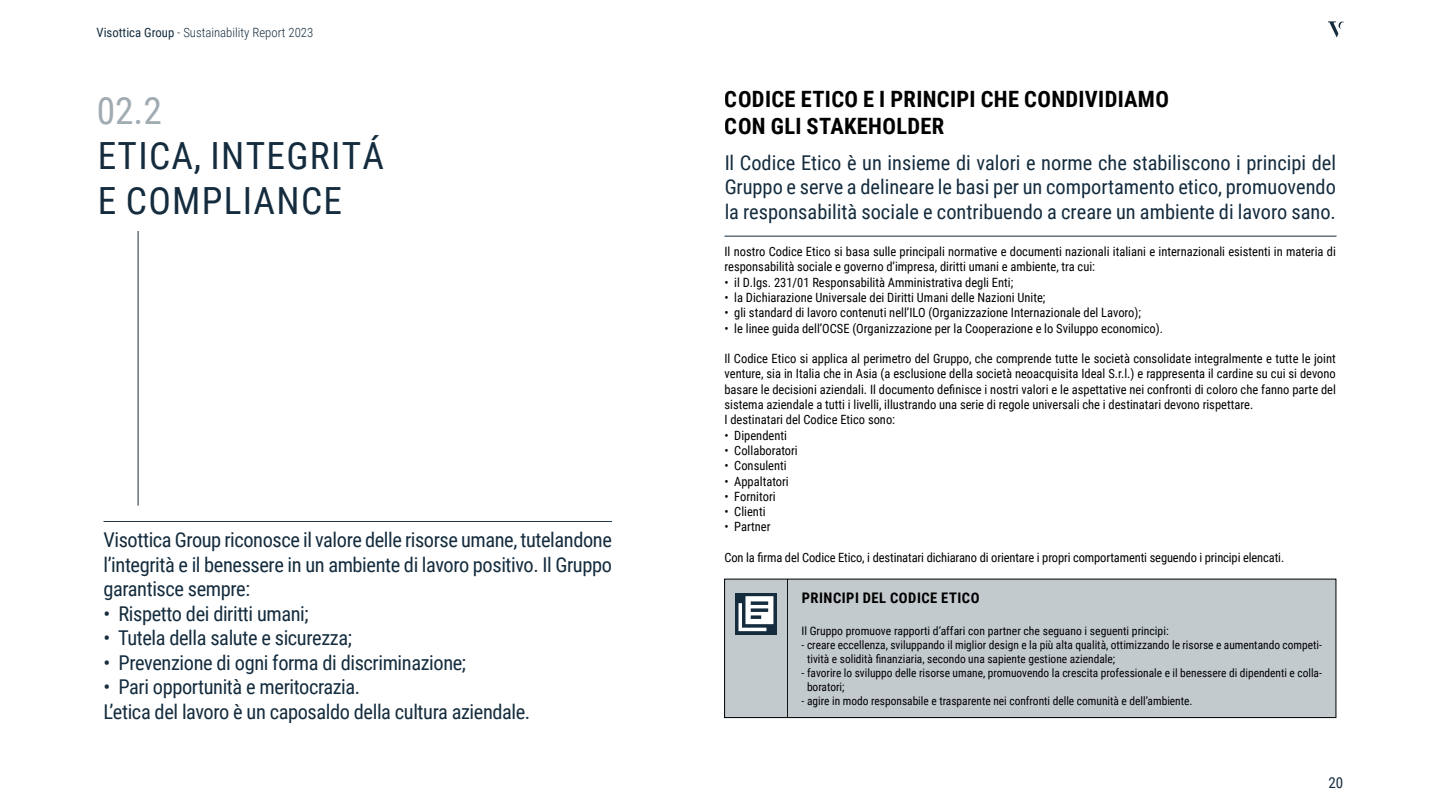
<style>
.page{position:relative;width:1440px;height:810px;background:#fff}
.page>*{position:absolute;margin:0;border:0;box-sizing:border-box;transform-origin:0 0}
.t1{font:37.5px/45px "Roboto Condensed";letter-spacing:.035em;color:#142c3e}
.t2{font:37.5px "Roboto Condensed";color:#a1abb2}
.t3{font:700 22.5px/27px "Roboto Condensed";letter-spacing:.015em;color:#000}
.t4{font:20.4px/24.5px "Roboto Condensed";letter-spacing:-.02em;color:#142c3e;text-align:justify}
.t5{font:15px "Roboto Condensed";color:#142c3e}
.t6{font:700 14.55px "Roboto Condensed";letter-spacing:.035em;color:#000}
.t7{font:12.75px/15.3px "Roboto Condensed";color:#000}
.t8{font:300 12.75px "Roboto Condensed";color:#142c3e}
.t9{font:11.62px/14px "Roboto Condensed";color:#000}
.s1{font-weight:400}
</style>
<div class="page">
<svg style="left:1328px;top:21px;width:16px;height:17px"></svg>
<hr style="left:138px;top:231px;width:1px;height:275px;background:#142c3e">
<hr style="left:104px;top:521px;width:508px;height:1px;background:#142c3e">
<hr style="left:724px;top:236px;width:612px;height:1px;background:#142c3e">
<div style="left:725px;top:579px;width:611px;height:139px;background:#c3cace"></div>
<div style="left:725px;top:579px;width:611px;height:139px;border:1px solid #000"></div>
<svg style="left:735px;top:593px;width:42px;height:42px"></svg>
<svg style="left:738px;top:596px;width:35px;height:35px"></svg>
<hr style="left:787px;top:579px;width:1px;height:139px;background:#000">
<p class="t8" style="left:97px;top:24px;width:218px"><span class="s1">Visottica Group</span> - Sustainability Report 2023</p>
<h1 class="t2" style="left:97px;top:84px;width:67px">02.2</h1>
<h1 class="t1" style="left:97px;top:132px;width:288px">ETICA, INTEGRITÁ<br>E COMPLIANCE</h1>
<h3 class="t4" style="left:104px;top:527px;width:510px">Visottica Group riconosce il valore delle risorse umane, tutelandone l’integrità e il benessere in un ambiente di lavoro positivo. Il Gruppo garantisce sempre:</h3>
<h3 class="t4" style="left:104px;top:600px;width:207px">• Rispetto dei diritti umani;</h3>
<h3 class="t4" style="left:104px;top:625px;width:250px">• Tutela della salute e sicurezza;</h3>
<h3 class="t4" style="left:104px;top:649px;width:364px">• Prevenzione di ogni forma di discriminazione;</h3>
<h3 class="t4" style="left:104px;top:674px;width:428px">• Pari opportunità e meritocrazia.<br>L’etica del lavoro è un caposaldo della cultura aziendale.</h3>
<h2 class="t3" style="left:725px;top:85px;width:446px">CODICE ETICO E I PRINCIPI CHE CONDIVIDIAMO<br>CON GLI STAKEHOLDER</h2>
<h3 class="t4" style="left:724px;top:150px;width:613px">Il Codice Etico è un insieme di valori e norme che stabiliscono i principi del Gruppo e serve a delineare le basi per un comportamento etico, promuovendo la responsabilità sociale e contribuendo a creare un ambiente di lavoro sano.</h3>
<p class="t7" style="left:724px;top:243px;width:613px">Il nostro Codice Etico si basa sulle principali normative e documenti nazionali italiani e internazionali esistenti in materia di responsabilità sociale e governo d’impresa, diritti umani e ambiente, tra cui:</p>
<p class="t7" style="left:724px;top:274px;width:290px">• il D.lgs. 231/01 Responsabilità Amministrativa degli Enti;</p>
<p class="t7" style="left:724px;top:289px;width:323px">• la Dichiarazione Universale dei Diritti Umani delle Nazioni Unite;</p>
<p class="t7" style="left:724px;top:305px;width:418px">• gli standard di lavoro contenuti nell’ILO (Organizzazione Internazionale del Lavoro);</p>
<p class="t7" style="left:724px;top:320px;width:440px">• le linee guida dell’OCSE (Organizzazione per la Cooperazione e lo Sviluppo economico).</p>
<p class="t7" style="left:724px;top:351px;width:613px">Il Codice Etico si applica al perimetro del Gruppo, che comprende tutte le società consolidate integralmente e tutte le joint venture, sia in Italia che in Asia (a esclusione della società neoacquisita Ideal S.r.l.) e rappresenta il cardine su cui si devono basare le decisioni aziendali. Il documento definisce i nostri valori e le aspettative nei confronti di coloro che fanno parte del sistema aziendale a tutti i livelli, illustrando una serie di regole universali che i destinatari devono rispettare.<br>I destinatari del Codice Etico sono:</p>
<p class="t7" style="left:724px;top:427px;width:64px">• Dipendenti</p>
<p class="t7" style="left:724px;top:442px;width:75px">• Collaboratori</p>
<p class="t7" style="left:724px;top:458px;width:64px">• Consulenti</p>
<p class="t7" style="left:724px;top:473px;width:66px">• Appaltatori</p>
<p class="t7" style="left:724px;top:488px;width:53px">• Fornitori</p>
<p class="t7" style="left:724px;top:504px;width:43px">• Clienti</p>
<p class="t7" style="left:724px;top:519px;width:48px">• Partner</p>
<p class="t7" style="left:724px;top:549px;width:561px">Con la firma del Codice Etico, i destinatari dichiarano di orientare i propri comportamenti seguendo i principi elencati.</p>
<p class="t6" style="left:802px;top:588px;width:179px">PRINCIPI DEL CODICE ETICO</p>
<p class="t9" style="left:801px;top:623px;width:369px">Il Gruppo promuove rapporti d’affari con partner che seguano i seguenti principi:</p>
<p class="t9" style="left:807px;top:637px;width:517px;text-indent:-6px">- creare eccellenza, sviluppando il miglior design e la più alta qualità, ottimizzando le risorse e aumentando competi&shy;tività e solidità finanziaria, secondo una sapiente gestione aziendale;</p>
<p class="t9" style="left:807px;top:665px;width:517px;text-indent:-6px">- favorire lo sviluppo delle risorse umane, promuovendo la crescita professionale e il benessere di dipendenti e colla&shy;boratori;</p>
<p class="t9" style="left:801px;top:693px;width:393px">- agire in modo responsabile e trasparente nei confronti delle comunità e dell’ambiente.</p>
<p class="t5" style="left:1329px;top:772px;width:16px">20</p>
</div>
